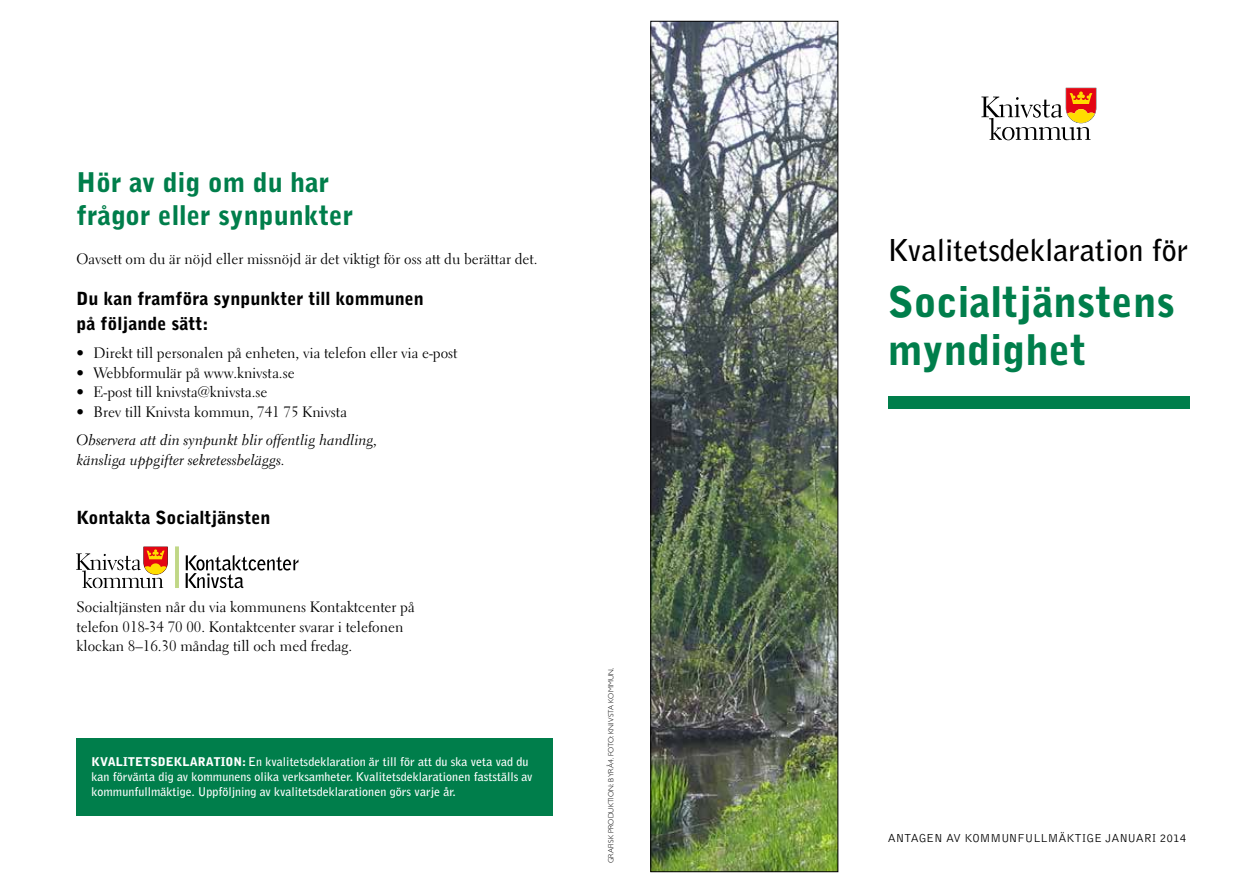
<style>
.page{position:relative;width:1259px;height:893px;background:#fff}
.page>*{position:absolute;margin:0;border:0;box-sizing:border-box;transform-origin:0 0}
.t1{font:900 42px/48px "Bell Gothic";color:#007e4b}
.t2{font:700 30px "Bell Gothic";color:#000}
.t3{font:900 27px/32.4px "Bell Gothic";color:#007e4b}
.t4{font:900 18px/25.2px "Bell Gothic";color:#000}
.t5{font:15px/19.5px "Electra LH";color:#000}
.t6{font:15px/19.8px "Electra LH Cursive";color:#000}
.t7{font:700 12px/15px "Bell Gothic";color:#fff}
.t8{font:300 12px "Bell Gothic";color:#000}
.t9{font:300 7.5px "Gill Sans";letter-spacing:.02em;color:#000}
.s1{font-weight:900}
</style>
<div class="page">
<svg style="left:76px;top:546px;width:92px;height:42px"></svg>
<svg style="left:186px;top:555px;width:113px;height:33px"></svg>
<hr style="left:175px;top:546px;width:4px;height:42px;background:#c0d786">
<div style="left:77px;top:738px;width:476px;height:78px;background:#007e4b"></div>
<img style="left:652px;top:23px;width:184px;height:847px">
<div style="left:650px;top:21px;width:188px;height:851px;border:1px solid #000"></div>
<div style="left:888px;top:396px;width:301px;height:13px;background:#007e4b"></div>
<svg style="left:981px;top:88px;width:115px;height:52px"></svg>
<h3 class="t3" style="left:77px;top:167px;width:278px">Hör av dig om du har frågor eller synpunkter</h3>
<p class="t5" style="left:77px;top:249px;width:462px">Oavsett om du är nöjd eller missnöjd är det viktigt för oss att du berättar det.</p>
<p class="t4" style="left:77px;top:286px;width:349px">Du kan framföra synpunkter till kommunen på följande sätt:</p>
<p class="t5" style="left:77px;top:343px;width:382px">• Direkt till personalen på enheten, via telefon eller via e-post</p>
<p class="t5" style="left:77px;top:363px;width:220px">• Webbformulär på www.knivsta.se</p>
<p class="t5" style="left:77px;top:382px;width:192px">• E-post till knivsta@knivsta.se</p>
<p class="t5" style="left:77px;top:402px;width:272px">• Brev till Knivsta kommun, 741 75 Knivsta</p>
<p class="t6" style="left:77px;top:430px;width:302px">Observera att din synpunkt blir offentlig handling, känsliga uppgifter sekretessbeläggs.</p>
<p class="t4" style="left:77px;top:505px;width:195px">Kontakta Socialtjänsten</p>
<p class="t5" style="left:77px;top:598px;width:340px">Socialtjänsten når du via kommunens Kontaktcenter på telefon 018-34 70 00. Kontaktcenter svarar i telefonen klockan 8–16.30 måndag till och med fredag.</p>
<p class="t7" style="left:92px;top:755px;width:442px"><span class="s1">KVALITETSDEKLARATION:</span> En kvalitetsdeklaration är till för att du ska veta vad du kan förvänta dig av kommunens olika verksamheter. Kvalitetsdeklarationen fastställs av kommunfullmäktige. Uppföljning av kvalitetsdeklarationen görs varje år.</p>
<p class="t9" style="left:605px;top:863px;width:197px;rotate:-90deg">GRAFISK PRODUKTION: BYRÅ4. FOTO: KNIVSTA KOMMUN.</p>
<h2 class="t2" style="left:888px;top:232px;width:302px">Kvalitetsdeklaration för</h2>
<h1 class="t1" style="left:888px;top:278px;width:289px">Socialtjänstens myndighet</h1>
<p class="t8" style="left:888px;top:832px;width:300px">ANTAGEN AV KOMMUNFULLMÄKTIGE JANUARI 2014</p>
</div>
